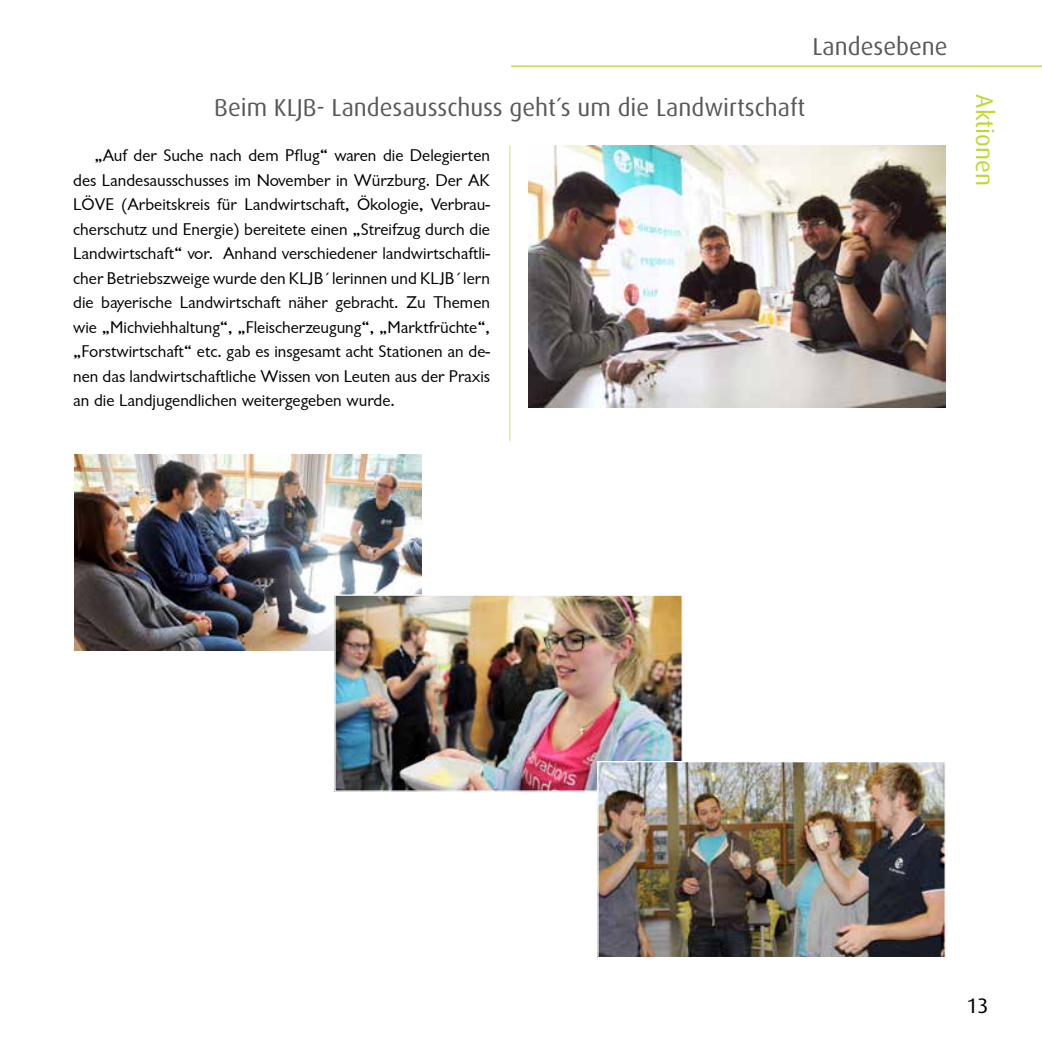
<style>
.page{position:relative;width:1042px;height:1042px;background:#fff}
.page>*{position:absolute;margin:0;border:0;box-sizing:border-box;transform-origin:0 0}
.t1{font:24.5px "Dax Pro";color:#58595b}
.t2{font:24.5px "Dax Pro";color:#bfd730}
.t3{font:21px "Dax Pro";color:#000}
.t4{font:17.5px/24.5px "Garrison Sans";color:#000;text-align:justify}
</style>
<div class="page">
<hr style="left:511px;top:65px;width:531px;height:2px;background:#bfd730">
<img style="left:528px;top:146px;width:417px;height:261px">
<hr style="left:509px;top:146px;width:1px;height:295px;background:#dde89a">
<img style="left:74px;top:454px;width:348px;height:196px">
<img style="left:336px;top:596px;width:345px;height:194px">
<div style="left:334px;top:594px;width:349px;height:198px;border:1px solid #fff"></div>
<img style="left:599px;top:763px;width:345px;height:193px">
<div style="left:597px;top:761px;width:349px;height:197px;border:1px solid #fff"></div>
<h1 class="t1" style="left:812px;top:31px;width:137px">Landesebene</h1>
<p class="t1" style="left:214px;top:92px;width:593px">Beim KLJB- Landesausschuss geht´s um die Landwirtschaft</p>
<p class="t4" style="left:73px;top:143px;width:418px;text-indent:21px">„Auf der Suche nach dem Pflug“ waren die Delegierten des Landesausschusses im November in Würzburg. Der AK LÖVE (Arbeitskreis für Landwirtschaft, Ökologie, Verbrau&shy;cherschutz und Energie) bereitete einen „Streifzug durch die Landwirtschaft“ vor. Anhand verschiedener landwirtschaftli&shy;cher Betriebszweige wurde den KLJB´lerinnen und KLJB´lern die bayerische Landwirtschaft näher gebracht. Zu Themen wie „Michviehhaltung“, „Fleischerzeugung“, „Marktfrüchte“, „Forstwirtschaft“ etc. gab es insgesamt acht Stationen an de&shy;nen das landwirtschaftliche Wissen von Leuten aus der Praxis an die Landjugendlichen weitergegeben wurde.</p>
<p class="t2" style="left:1000px;top:94px;width:93px;rotate:90deg">Aktionen</p>
<p class="t3" style="left:966px;top:993px;width:24px">13</p>
</div>
